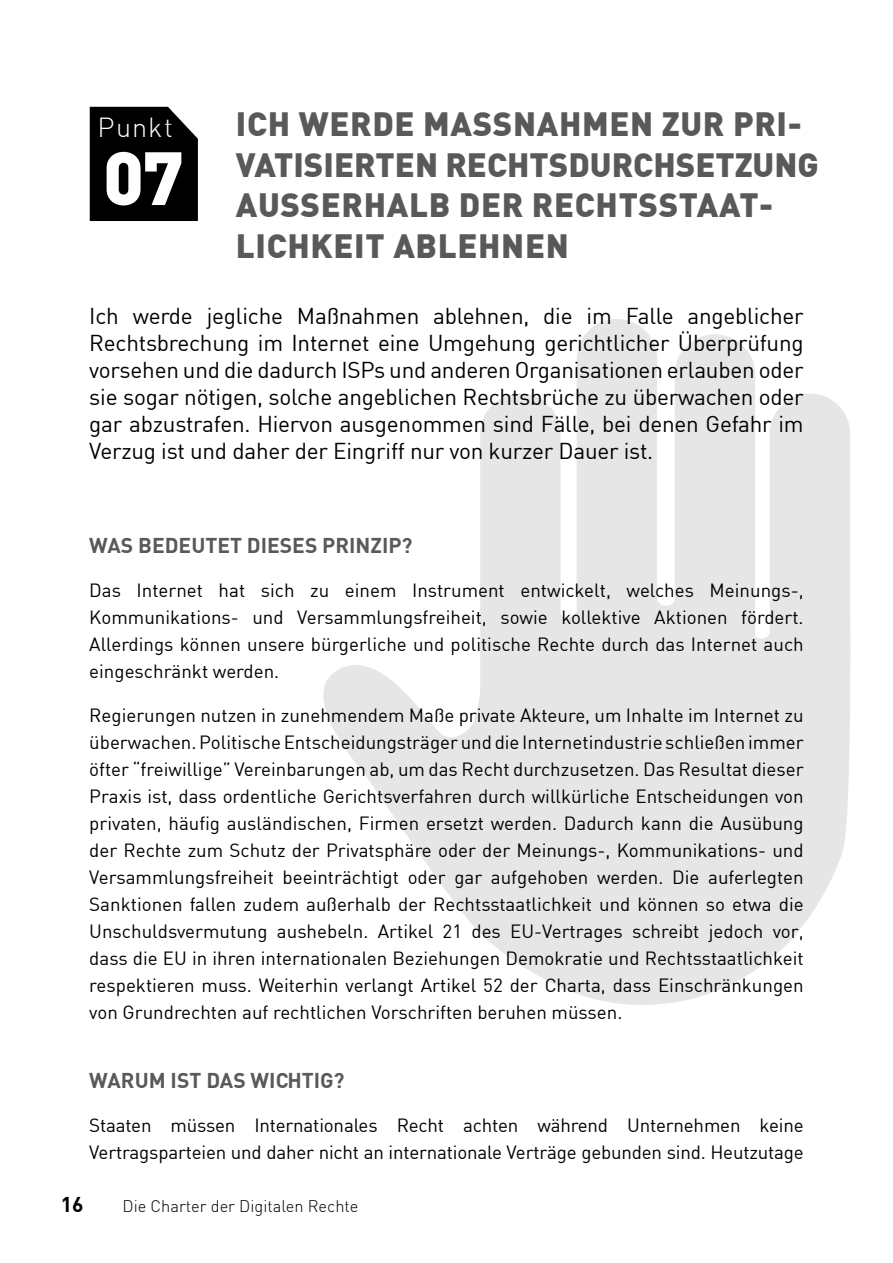
<style>
.page{position:relative;width:893px;height:1263px;background:#fff}
.page>*{position:absolute;margin:0;border:0;box-sizing:border-box;transform-origin:0 0}
.t1{font:900 74.1px "DIN";color:#fff}
.t2{font:900 33px/40.5px "DIN";color:#58595b}
.t3{font:900 33px "DIN";letter-spacing:.02em;color:#58595b}
.t4{font:300 27px "DIN";letter-spacing:.045em;color:#fff}
.t5{font:22.5px/27px "DIN";letter-spacing:-.01em;color:#000;text-align:justify}
.t6{font:700 21px "DIN";color:#58595b}
.t7{font:700 21px "DIN";color:#000}
.t8{font:18.75px/27px "DIN";letter-spacing:-.01em;color:#000;text-align:justify}
.t9{font:300 16.5px "DIN";color:#000}
</style>
<div class="page">
<svg style="left:323px;top:319px;width:528px;height:686px;fill:#e6e6e6"></svg>
<div style="left:90px;top:107px;width:108px;height:114px;background:#000"></div>
<h3 class="t4" style="left:98px;top:111px;width:77px">Punkt</h3>
<h1 class="t1" style="left:103px;top:129px;width:82px">07</h1>
<h2 class="t3" style="left:236px;top:102px;width:211px">ICH WERDE MASSNAH</h2>
<h2 class="t2" style="left:236px;top:102px;width:584px;text-indent:346px">MEN ZUR PRI-<br>VATISIERTEN RECHTSDURCHSETZUNG<br>AUSSERHALB</h2>
<h2 class="t3" style="left:459px;top:183px;width:241px">DER RECHTSSTAAT</h2>
<h2 class="t3" style="left:759px;top:183px;width:16px">-</h2>
<h2 class="t3" style="left:236px;top:224px;width:180px">LICHKEIT ABL</h2>
<h2 class="t3" style="left:457px;top:224px;width:108px">EHNEN</h2>
<p class="t5" style="left:89px;top:302px;width:716px">Ich werde jegliche Maßnahmen ablehnen, die im Falle angeblicher Rechtsbrechung im Internet eine Umgehung gerichtlicher Überprüfung vorsehen und die dadurch ISPs und anderen Organisationen erlauben oder sie sogar nötigen, solche angeblichen Rechtsbrüche zu überwachen oder gar abzustrafen. Hiervon ausgenommen sind Fälle, bei denen Gefahr im Verzug ist und daher der Eingriff nur von kurzer Dauer ist.</p>
<p class="t6" style="left:89px;top:532px;width:16px">WAS</p>
<p class="t6" style="left:138px;top:532px;width:14px">BEDE</p>
<p class="t6" style="left:191px;top:532px;width:27px">UTET</p>
<p class="t6" style="left:247px;top:532px;width:13px">DIESES</p>
<p class="t6" style="left:322px;top:532px;width:13px">PRIN</p>
<p class="t6" style="left:371px;top:532px;width:44px">ZI P?</p>
<p class="t8" style="left:89px;top:577px;width:716px">Das Internet hat sich zu einem Instrument entwickelt, welches Meinungs-, Kommunikations- und Versammlungsfreiheit, sowie kollektive Aktionen fördert.<br>Allerdings können unsere bürgerliche und politische Rechte durch das Internet auch eingeschränkt werden.</p>
<p class="t8" style="left:89px;top:702px;width:716px">Regierungen nutzen in zunehmendem Maße private Akteure, um Inhalte im Internet zu überwachen. Politische Entscheidungsträger und die Internetindustrie schließen immer öfter “freiwillige” Vereinbarungen ab, um das Recht durchzusetzen. Das Resultat dieser Praxis ist, dass ordentliche Gerichtsverfahren durch willkürliche Entscheidungen von privaten, häufig ausländischen, Firmen ersetzt werden. Dadurch kann die Ausübung der Rechte zum Schutz der Privatsphäre oder der Meinungs-, Kommunikations- und Versammlungsfreiheit beeinträchtigt oder gar aufgehoben werden. Die auferlegten Sanktionen fallen zudem außerhalb der Rechtsstaatlichkeit und können so etwa die Unschuldsvermutung aushebeln. Artikel 21 des EU-Vertrages schreibt jedoch vor, dass die EU in ihren internationalen Beziehungen Demokratie und Rechtsstaatlichkeit respektieren muss. Weiterhin verlangt Artikel 52 der Charta, dass Einschränkungen von Grundrechten auf rechtlichen Vorschriften beruhen müssen.</p>
<p class="t6" style="left:89px;top:1067px;width:16px">WAR</p>
<p class="t6" style="left:135px;top:1067px;width:85px">UMIST DAS</p>
<p class="t6" style="left:251px;top:1067px;width:30px">WICHTIG</p>
<p class="t6" style="left:334px;top:1067px;width:12px">?</p>
<p class="t8" style="left:89px;top:1112px;width:716px">Staaten müssen Internationales Recht achten während Unternehmen keine<br>Vertragsparteien und daher nicht an internationale Verträge gebunden sind. Heutzutage</p>
<p class="t7" style="left:61px;top:1190px;width:24px">16</p>
<p class="t9" style="left:123px;top:1195px;width:237px">Die Charter der Digitalen Rechte</p>
</div>
